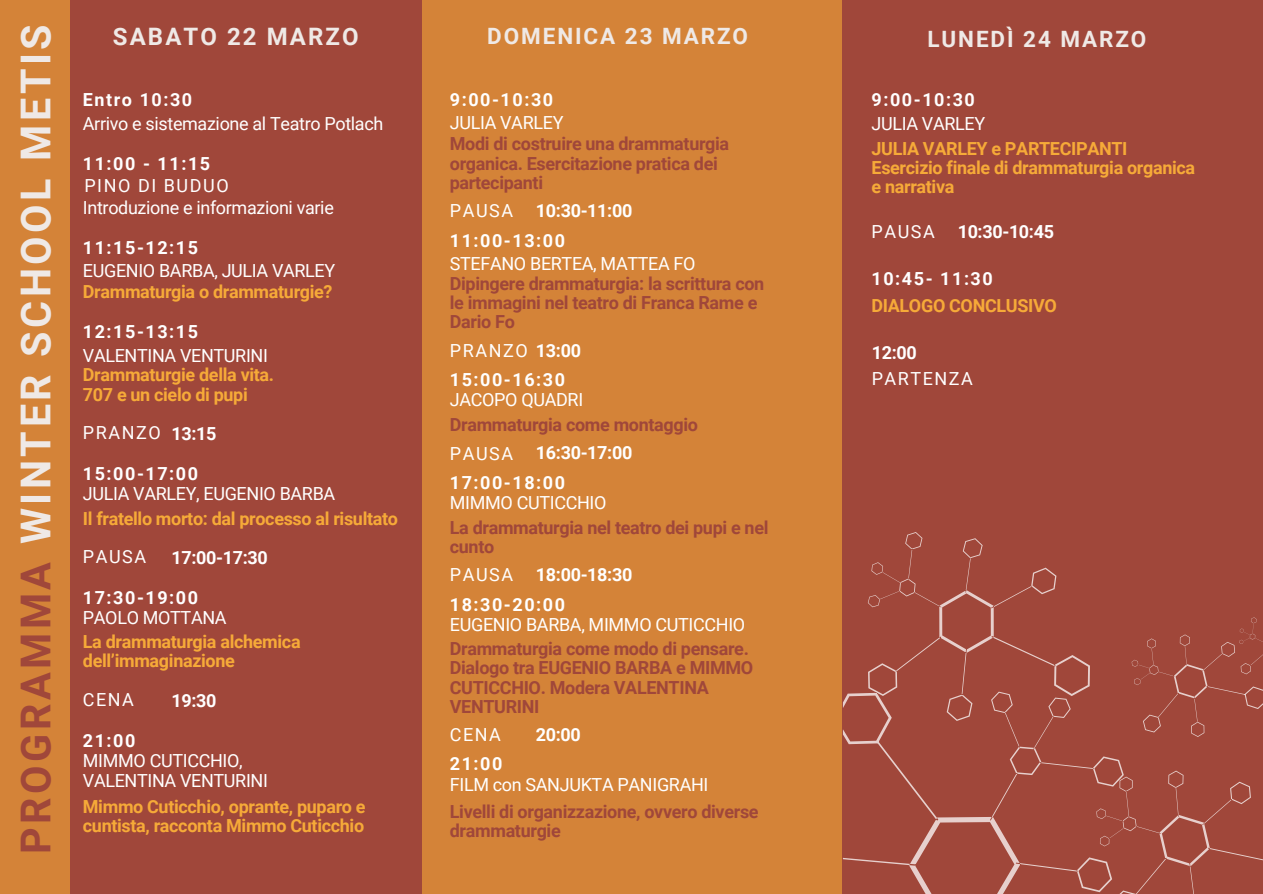
<style>
.page{position:relative;width:1263px;height:894px;background:#fff}
.page>*{position:absolute;margin:0;border:0;box-sizing:border-box;transform-origin:0 0}
.t1{font:700 41.25px "Roboto";letter-spacing:.085em;color:#efe9e6}
.t2{font:700 24px "Roboto";letter-spacing:.085em;color:#efe9e6}
.t3{font:700 22.5px "Roboto";letter-spacing:.085em;color:#efe9e6}
.t4{font:700 18px/19.2px "Roboto";letter-spacing:-.02em;color:#a0473a}
.t5{font:18px/20.2px "Roboto";letter-spacing:-.02em;color:#fff}
.t6{font:700 18px/19.2px "Roboto";letter-spacing:-.02em;color:#f6aa38}
.t7{font:700 18px "Roboto";letter-spacing:.085em;color:#fff}
.t8{font:18px "Roboto";letter-spacing:.085em;color:#fff}
.s1{color:#a0473a}
</style>
<div class="page">
<div style="left:0;top:0;width:1263px;height:893px;background:#a0473a"></div>
<div style="left:0;top:0;width:70px;height:893px;background:#d48338"></div>
<div style="left:422px;top:0;width:420px;height:893px;background:#d48338"></div>
<svg style="left:843px;top:532px;width:420px;height:361px"></svg>
<h1 class="t1" style="left:12px;top:853px;width:831px;rotate:-90deg"><span class="s1">PROGRAMMA</span> WINTER SCHOOL METIS</h1>
<h2 class="t2" style="left:113px;top:23px;width:247px">SABATO 22 MARZO</h2>
<h5 class="t7" style="left:83px;top:89px;width:111px">Entro 10:30</h5>
<p class="t5" style="left:83px;top:114px;width:302px">Arrivo e sistemazione al Teatro Potlach</p>
<h3 class="t7" style="left:83px;top:153px;width:129px">11:00 - 11:15</h3>
<h4 class="t5" style="left:83px;top:198px;width:252px">Introduzione e informazioni varie</h4>
<h5 class="t8" style="left:84px;top:175px;width:146px">PINO DI BUDUO</h5>
<h3 class="t7" style="left:83px;top:237px;width:117px">11:15-12:15</h3>
<h4 class="t5" style="left:83px;top:260px;width:254px">EUGENIO BARBA, JULIA VARLEY</h4>
<p class="t6" style="left:83px;top:282px;width:251px">Drammaturgia o drammaturgie?</p>
<h3 class="t7" style="left:83px;top:321px;width:117px">12:15-13:15</h3>
<h4 class="t5" style="left:83px;top:345px;width:187px">VALENTINA VENTURINI</h4>
<h5 class="t6" style="left:83px;top:365px;width:193px">Drammaturgie della vita.<br>707 e un cielo di pupi</h5>
<h3 class="t5" style="left:83px;top:423px;width:79px">PRANZO</h3>
<h4 class="t7" style="left:172px;top:423px;width:47px">13:15</h4>
<h4 class="t7" style="left:83px;top:463px;width:117px">15:00-17:00</h4>
<h3 class="t5" style="left:83px;top:484px;width:254px">JULIA VARLEY, EUGENIO BARBA</h3>
<h5 class="t6" style="left:83px;top:508px;width:317px">Il fratello morto: dal processo al risultato</h5>
<h3 class="t5" style="left:83px;top:547px;width:65px">PAUSA</h3>
<h4 class="t7" style="left:172px;top:547px;width:98px">17:00-17:30</h4>
<h4 class="t7" style="left:83px;top:587px;width:117px">17:30-19:00</h4>
<h3 class="t5" style="left:83px;top:608px;width:145px">PAOLO MOTTANA</h3>
<h5 class="t6" style="left:83px;top:632px;width:219px">La drammaturgia alchemica dell’immaginazione</h5>
<h3 class="t5" style="left:83px;top:689px;width:53px">CENA</h3>
<h4 class="t7" style="left:172px;top:690px;width:47px">19:30</h4>
<h4 class="t7" style="left:83px;top:729px;width:54px">21:00</h4>
<h3 class="t5" style="left:83px;top:750px;width:187px">MIMMO CUTICCHIO,<br>VALENTINA VENTURINI</h3>
<h5 class="t6" style="left:83px;top:797px;width:284px">Mimmo Cuticchio, oprante, puparo e cuntista, racconta Mimmo Cuticchio</h5>
<h2 class="t3" style="left:487px;top:23px;width:263px">DOMENICA 23 MARZO</h2>
<h3 class="t3" style="left:927px;top:27px;width:221px">LUNEDÌ 24 MARZO</h3>
<h4 class="t7" style="left:450px;top:89px;width:105px">9:00-10:30</h4>
<h3 class="t5" style="left:450px;top:112px;width:115px">JULIA VARLEY</h3>
<h3 class="t4" style="left:450px;top:135px;width:281px">Modi di costruire una drammaturgia organica. Esercitazione pratica dei partecipanti</h3>
<h3 class="t5" style="left:450px;top:201px;width:65px">PAUSA</h3>
<h4 class="t7" style="left:536px;top:200px;width:98px">10:30-11:00</h4>
<h5 class="t7" style="left:450px;top:230px;width:117px">11:00-13:00</h5>
<h3 class="t5" style="left:450px;top:254px;width:247px">STEFANO BERTEA, MATTEA FO</h3>
<h4 class="t4" style="left:450px;top:274px;width:316px">Dipingere drammaturgia: la scrittura con le immagini nel teatro di Franca Rame e<br>Dario Fo</h4>
<h4 class="t5" style="left:450px;top:340px;width:79px">PRANZO</h4>
<h5 class="t7" style="left:536px;top:340px;width:47px">13:00</h5>
<h3 class="t7" style="left:450px;top:369px;width:117px">15:00-16:30</h3>
<h4 class="t5" style="left:450px;top:390px;width:135px">JACOPO QUADRI</h4>
<h5 class="t5" style="left:450px;top:443px;width:65px">PAUSA</h5>
<h3 class="t7" style="left:536px;top:442px;width:98px">16:30-17:00</h3>
<h4 class="t4" style="left:450px;top:414px;width:250px">Drammaturgia come montaggio</h4>
<h3 class="t7" style="left:450px;top:472px;width:117px">17:00-18:00</h3>
<h4 class="t5" style="left:450px;top:493px;width:158px">MIMMO CUTICCHIO</h4>
<h4 class="t4" style="left:450px;top:517px;width:320px">La drammaturgia nel teatro dei pupi e nel cunto</h4>
<h5 class="t5" style="left:450px;top:565px;width:65px">PAUSA</h5>
<h3 class="t7" style="left:536px;top:564px;width:98px">18:00-18:30</h3>
<h3 class="t7" style="left:450px;top:593px;width:117px">18:30-20:00</h3>
<h4 class="t5" style="left:450px;top:614px;width:297px">EUGENIO BARBA, MIMMO CUTICCHIO</h4>
<h4 class="t4" style="left:450px;top:639px;width:305px">Drammaturgia come modo di pensare.<br>Dialogo tra EUGENIO BARBA e MIMMO<br>CUTICCHIO. Modera VALENTINA<br>VENTURINI</h4>
<h5 class="t5" style="left:450px;top:724px;width:53px">CENA</h5>
<h3 class="t7" style="left:536px;top:724px;width:47px">20:00</h3>
<h3 class="t7" style="left:450px;top:753px;width:54px">21:00</h3>
<p class="t5" style="left:450px;top:774px;width:260px">FILM con SANJUKTA PANIGRAHI</p>
<h4 class="t4" style="left:450px;top:801px;width:310px">Livelli di organizzazione, ovvero diverse drammaturgie</h4>
<h4 class="t7" style="left:871px;top:89px;width:105px">9:00-10:30</h4>
<h5 class="t5" style="left:871px;top:113px;width:115px">JULIA VARLEY</h5>
<h3 class="t6" style="left:871px;top:139px;width:325px">JULIA VARLEY e PARTECIPANTI<br>Esercizio finale di drammaturgia organica e narrativa</h3>
<h5 class="t5" style="left:871px;top:221px;width:65px">PAUSA</h5>
<h2 class="t7" style="left:958px;top:221px;width:98px">10:30-10:45</h2>
<h3 class="t7" style="left:871px;top:268px;width:123px">10:45- 11:30</h3>
<h4 class="t6" style="left:871px;top:296px;width:187px">DIALOGO CONCLUSIVO</h4>
<h3 class="t7" style="left:872px;top:342px;width:47px">12:00</h3>
<h3 class="t8" style="left:872px;top:368px;width:103px">PARTENZA</h3>
</div>
